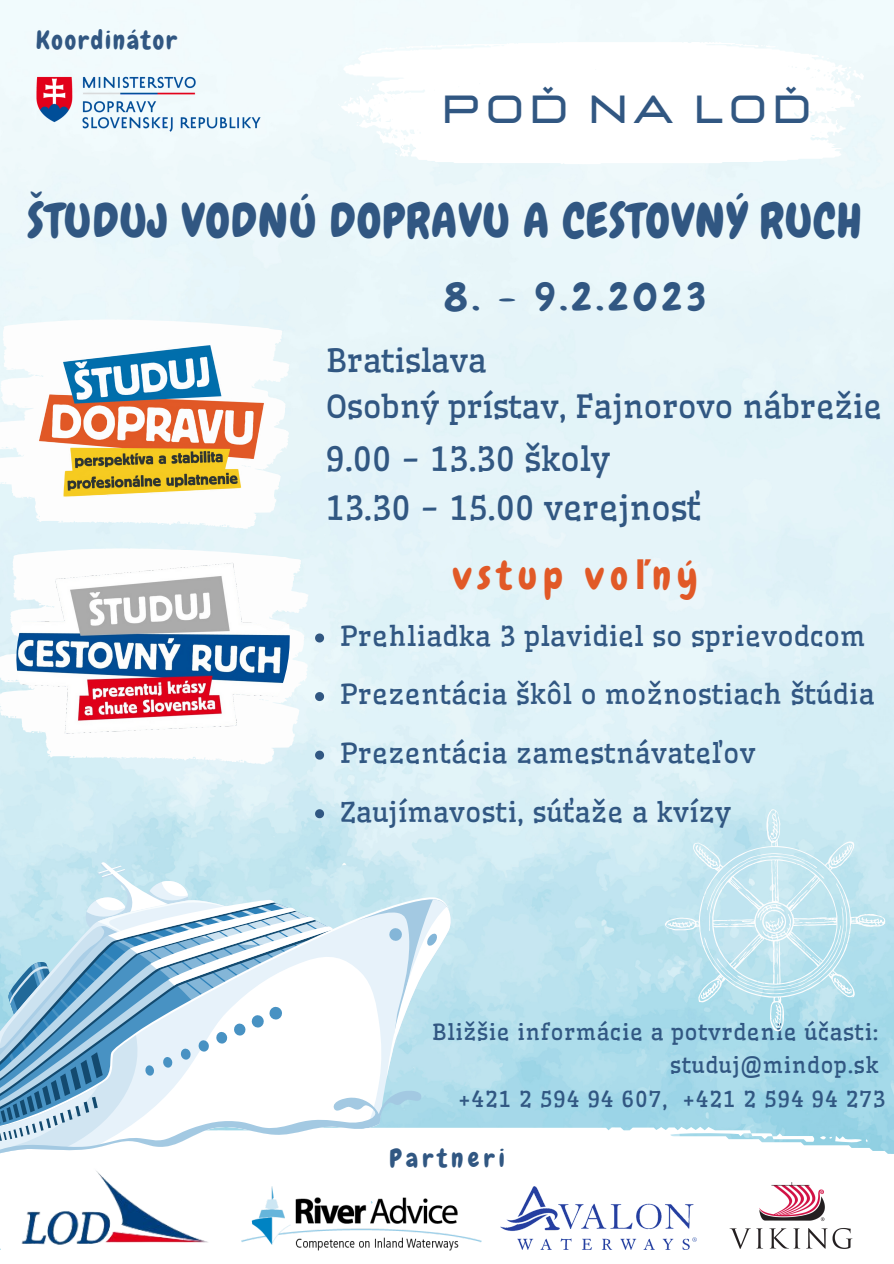
<style>
.page{position:relative;width:894px;height:1264px;background:#fff}
.page>*{position:absolute;margin:0;border:0;box-sizing:border-box;transform-origin:0 0}
.t1{font:47.1px "Chewy";letter-spacing:.025em;color:#315782}
.t2{font:39px "Chewy";color:#315782}
.t3{font:39px "Chewy";letter-spacing:.165em;color:#e15927}
.t4{font:700 39px "Lastica";letter-spacing:.13em;color:#315782}
.t5{font:33px/49.5px "Wellfleet";color:#315782}
.t6{font:31.5px/46.2px "Wellfleet";color:#315782}
.t7{font:27px/58.5px "Wellfleet";letter-spacing:.02em;color:#315782}
.t8{font:25.5px "Chewy";letter-spacing:.075em;color:#315782}
.t9{font:25.5px "Chewy";letter-spacing:.17em;color:#315782}
.t10{font:21.75px "Wellfleet";letter-spacing:.04em;color:#315782}
.s1{font-family:"Noto Sans";font-weight:700}
</style>
<div class="page">
<svg style="left:344px;top:42px;width:510px;height:122px"></svg>
<svg style="left:821px;top:56px;width:7px;height:3px"></svg>
<svg style="left:735px;top:44px;width:43px;height:4px"></svg>
<svg style="left:361px;top:45px;width:75px;height:9px"></svg>
<svg style="left:835px;top:67px;width:28px;height:14px"></svg>
<svg style="left:854px;top:91px;width:7px;height:9px"></svg>
<svg style="left:344px;top:83px;width:30px;height:43px"></svg>
<svg style="left:395px;top:146px;width:8px;height:10px"></svg>
<svg style="left:277px;top:341px;width:13px;height:98px"></svg>
<img style="left:28px;top:308px;width:249px;height:203px">
<svg style="left:293px;top:571px;width:15px;height:100px"></svg>
<img style="left:14px;top:511px;width:279px;height:253px">
<svg style="left:0;top:1126px;width:893px;height:125px"></svg>
<svg style="left:751px;top:1133px;width:116px;height:9px"></svg>
<svg style="left:0;top:851px;width:478px;height:341px"></svg>
<img style="left:0;top:25px;width:344px;height:157px">
<img style="left:241px;top:1186px;width:240px;height:64px">
<img style="left:500px;top:1186px;width:196px;height:63px">
<img style="left:710px;top:1172px;width:161px;height:79px">
<svg style="left:315px;top:633px;width:9px;height:9px"></svg>
<svg style="left:315px;top:692px;width:9px;height:9px"></svg>
<svg style="left:315px;top:750px;width:9px;height:9px"></svg>
<svg style="left:315px;top:809px;width:9px;height:9px"></svg>
<svg style="left:664px;top:808px;width:221px;height:223px;background:#bde3ee"></svg>
<svg style="left:703px;top:844px;width:149px;height:150px;background:#c6e7f0"></svg>
<img style="left:8px;top:1158px;width:215px;height:93px">
<p class="t8" style="left:36px;top:24px;width:142px">Koordinátor</p>
<h2 class="t4" style="left:441px;top:90px;width:371px">POĎ NA LOĎ</h2>
<h1 class="t1" style="left:28px;top:191px;width:835px">ŠTUDUJ VODNÚ DOPRAVU A CESTOVNÝ RUCH</h1>
<h2 class="t2" style="left:444px;top:272px;width:263px">8. - 9.2.2023</h2>
<p class="t6" style="left:326px;top:337px;width:557px">Bratislava<br>Osobný prístav, Fajnorovo nábrežie</p>
<p class="t5" style="left:325px;top:434px;width:377px">9.00 - 13.30 školy<br>13.30 - 15.00 verejnosť</p>
<h2 class="t3" style="left:452px;top:551px;width:246px">vstup vo<span class="s1">ľ</span>ný</h2>
<p class="t7" style="left:339px;top:607px;width:536px">Prehliadka 3 plavidiel so sprievodcom Prezentácia škôl o možnostiach štúdia Prezentácia zamestnávateľov Zaujímavosti, súťaže a kvízy</p>
<p class="t10" style="left:432px;top:1018px;width:447px">Bližšie informácie a potvrdenie účasti:</p>
<p class="t10" style="left:670px;top:1051px;width:209px">studuj@mindop.sk</p>
<p class="t10" style="left:458px;top:1085px;width:429px">+421 2 594 94 607, +421 2 594 94 273</p>
<p class="t9" style="left:389px;top:1141px;width:117px">Partneri</p>
</div>
